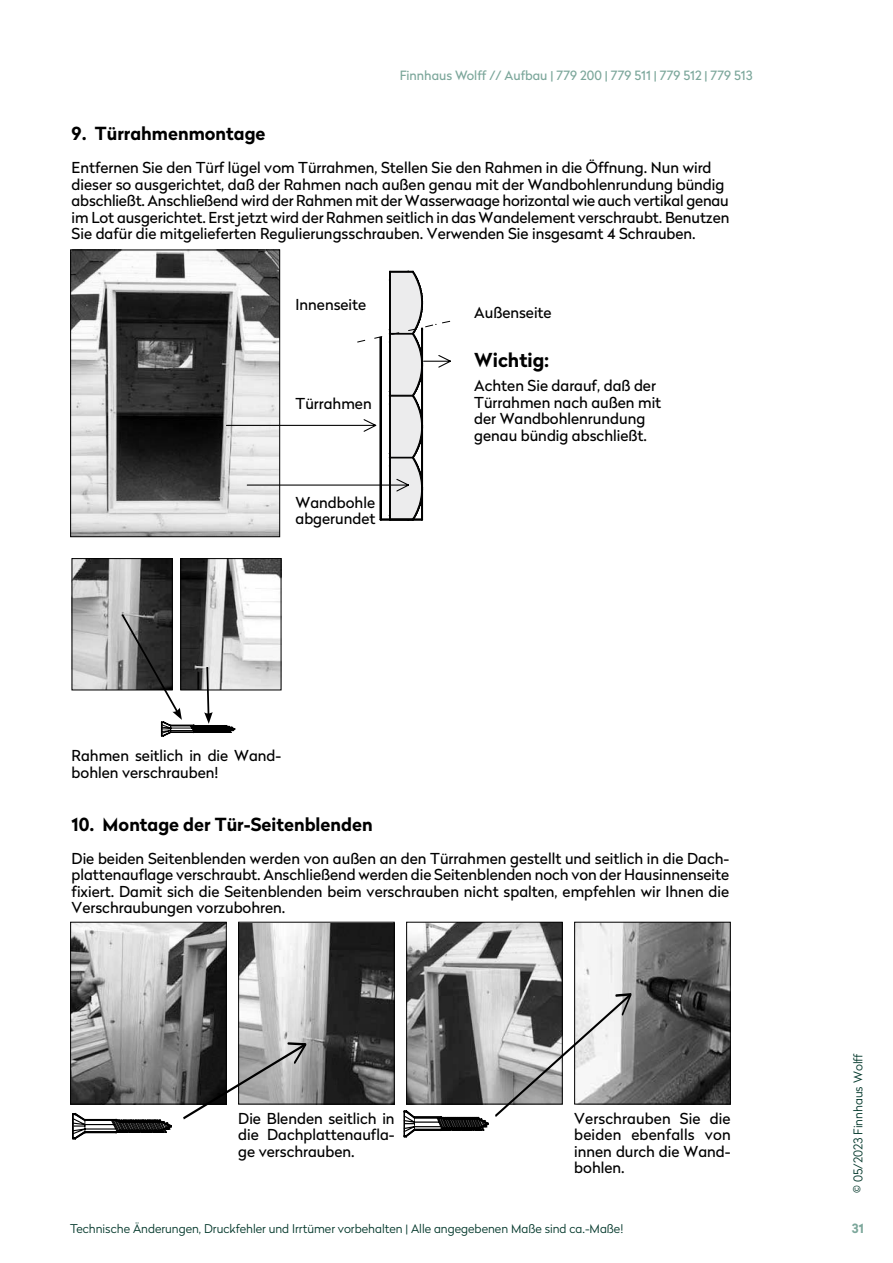
<style>
.page{position:relative;width:893px;height:1263px;background:#fff}
.page>*{position:absolute;margin:0;border:0;box-sizing:border-box;transform-origin:0 0}
.t1{font:700 19.2px "Radikal";color:#000}
.t2{font:700 18px "Radikal";color:#000}
.t3{font:15px/16.5px "Radikal";color:#000}
.t4{font:12.75px "Radikal";color:#7ca79b}
.t5{font:700 12.75px "Radikal";color:#7ca79b}
.t6{font:300 12px "Radikal";color:#003629}
</style>
<div class="page">
<img style="left:72px;top:252px;width:206px;height:283px">
<div style="left:70px;top:250px;width:210px;height:287px;border:1px solid #000"></div>
<svg style="left:225px;top:271px;width:226px;height:250px"></svg>
<img style="left:72px;top:924px;width:153px;height:178px">
<div style="left:70px;top:922px;width:157px;height:182px;border:1px solid #000"></div>
<img style="left:240px;top:924px;width:153px;height:178px">
<div style="left:238px;top:922px;width:157px;height:182px;border:1px solid #000"></div>
<img style="left:408px;top:924px;width:153px;height:67px">
<div style="left:406px;top:922px;width:157px;height:182px;border:1px solid #000"></div>
<img style="left:576px;top:924px;width:153px;height:178px">
<div style="left:574px;top:922px;width:157px;height:182px;border:1px solid #000"></div>
<svg style="left:72px;top:1113px;width:100px;height:26px"></svg>
<svg style="left:181px;top:1041px;width:128px;height:79px"></svg>
<svg style="left:403px;top:991px;width:231px;height:146px"></svg>
<img style="left:182px;top:560px;width:97px;height:128px">
<div style="left:180px;top:558px;width:101px;height:132px;border:1px solid #000"></div>
<img style="left:74px;top:560px;width:97px;height:128px">
<div style="left:72px;top:558px;width:101px;height:132px;border:1px solid #000"></div>
<svg style="left:120px;top:612px;width:115px;height:125px"></svg>
<p class="t4" style="left:400px;top:67px;width:354px">Finnhaus Wolff // Aufbau | 779 200 | 779 511 | 779 512 | 779 513</p>
<p class="t2" style="left:72px;top:121px;width:195px">9. Türrahmenmontage</p>
<p class="t3" style="left:72px;top:159px;width:659px">Entfernen Sie den Türf lügel vom Türrahmen, Stellen Sie den Rahmen in die Öffnung. Nun wird dieser so ausgerichtet, daß der Rahmen nach außen genau mit der Wandbohlenrundung bündig abschließt. Anschließend wird der Rahmen mit der Wasserwaage horizontal wie auch vertikal genau im Lot ausgerichtet. Erst jetzt wird der Rahmen seitlich in das Wandelement verschraubt. Benutzen Sie dafür die mitgelieferten Regulierungsschrauben. Verwenden Sie insgesamt 4 Schrauben.</p>
<p class="t3" style="left:296px;top:296px;width:72px">Innenseite</p>
<p class="t3" style="left:296px;top:395px;width:78px">Türrahmen</p>
<p class="t3" style="left:296px;top:493px;width:81px">Wandbohle abgerundet</p>
<p class="t3" style="left:72px;top:747px;width:211px">Rahmen seitlich in die Wand&shy;bohlen verschrauben!</p>
<p class="t3" style="left:474px;top:303px;width:79px">Außenseite</p>
<p class="t1" style="left:474px;top:346px;width:77px">Wichtig:</p>
<p class="t3" style="left:474px;top:377px;width:189px">Achten Sie darauf, daß der<br>Türrahmen nach außen mit der Wandbohlenrundung genau bündig abschließt.</p>
<p class="t2" style="left:72px;top:811px;width:302px">10. Montage der Tür-Seitenblenden</p>
<p class="t3" style="left:72px;top:849px;width:659px;text-align:justify">Die beiden Seitenblenden werden von außen an den Türrahmen gestellt und seitlich in die Dach&shy;plattenauflage verschraubt. Anschließend werden die Seitenblenden noch von der Hausinnenseite fixiert. Damit sich die Seitenblenden beim verschrauben nicht spalten, empfehlen wir Ihnen die Verschraubungen vorzubohren.</p>
<p class="t3" style="left:238px;top:1109px;width:158px;text-align:justify">Die Blenden seitlich in die Dachplattenaufla&shy;ge verschrauben.</p>
<p class="t3" style="left:574px;top:1109px;width:158px;text-align:justify">Verschrauben Sie die beiden ebenfalls von innen durch die Wand&shy;bohlen.</p>
<p class="t6" style="left:850px;top:1193px;width:141px;rotate:-90deg">© 05/2023 Finnhaus Wolff</p>
<p class="t6" style="left:70px;top:1220px;width:555px">Technische Änderungen, Druckfehler und Irrtümer vorbehalten | Alle angegebenen Maße sind ca.-Maße!</p>
<p class="t5" style="left:852px;top:1219px;width:13px">31</p>
</div>
